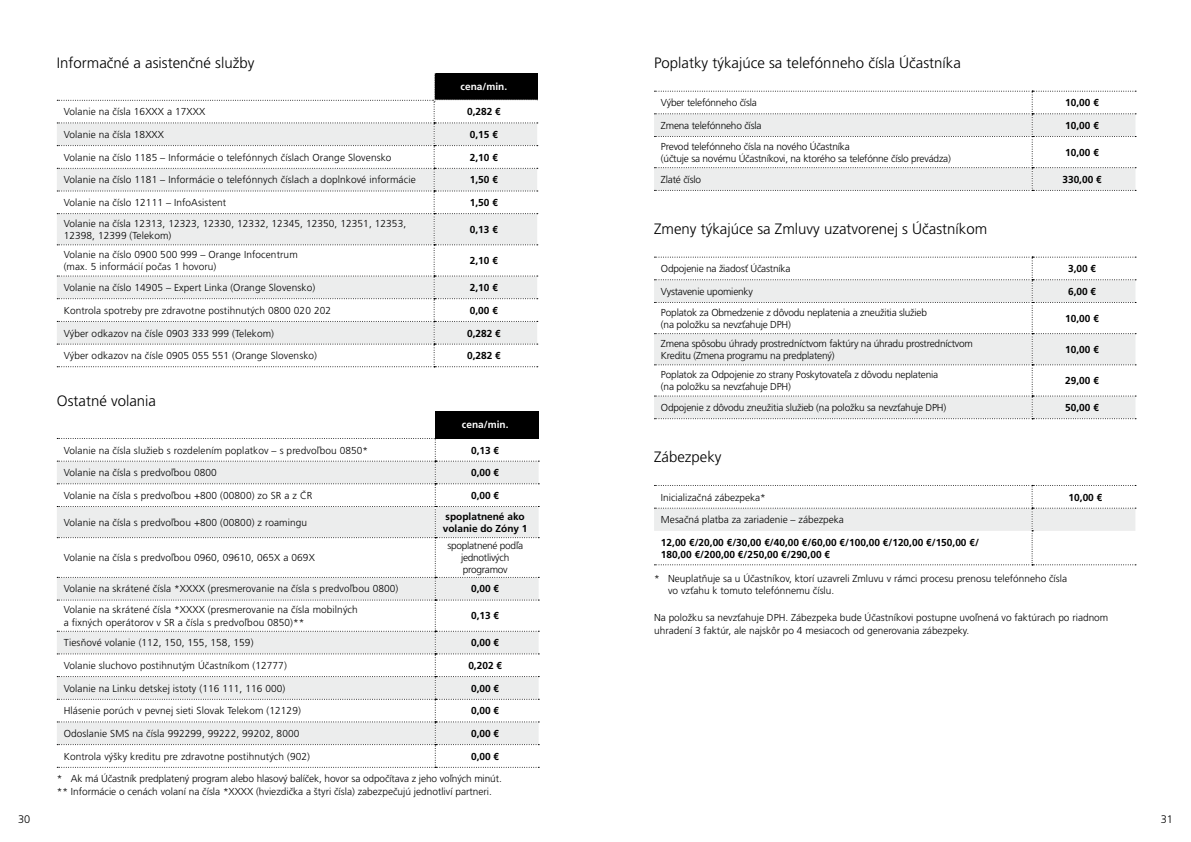
<style>
.page{position:relative;width:1191px;height:842px;background:#fff}
.page>*{position:absolute;margin:0;border:0;box-sizing:border-box;transform-origin:0 0}
.t1{font:300 15px "Frutiger CE";color:#000}
.t2{font:300 11px "Frutiger CE";color:#000}
.t3{font:300 10.1px/12.1px "Frutiger CE";color:#000}
.t4{font:300 10.1px/12.1px "Frutiger CE";letter-spacing:-.02em;color:#000}
.t5{font:700 10.1px/12.1px "Frutiger CE";color:#000}
.t6{font:300 10.1px/12.1px "Frutiger CE";letter-spacing:-.025em;color:#000;text-align:center}
.t7{font:700 10.1px "Frutiger CE";color:#fff}
</style>
<div class="page">
<svg style="left:654px;top:91px;width:482px;height:100px"></svg>
<svg style="left:654px;top:257px;width:482px;height:162px"></svg>
<svg style="left:654px;top:485px;width:482px;height:80px"></svg>
<svg style="left:57px;top:73px;width:481px;height:294px"></svg>
<div style="left:435px;top:411px;width:103px;height:27px;background:#000"></div>
<svg style="left:57px;top:438px;width:482px;height:330px"></svg>
<h1 class="t1" style="left:57px;top:54px;width:199px">Informačné a asistenčné služby</h1>
<p class="t7" style="left:460px;top:81px;width:48px">cena/min.</p>
<p class="t3" style="left:64px;top:106px;width:143px">Volanie na čísla 16XXX a 17XXX</p>
<p class="t5" style="left:467px;top:106px;width:35px">0,282 €</p>
<p class="t3" style="left:64px;top:128px;width:102px">Volanie na čísla 18XXX</p>
<p class="t5" style="left:470px;top:129px;width:30px">0,15 €</p>
<p class="t3" style="left:64px;top:151px;width:329px">Volanie na číslo 1185 – Informácie o telefónnych číslach Orange Slovensko</p>
<p class="t5" style="left:470px;top:151px;width:30px">2,10 €</p>
<p class="t3" style="left:64px;top:174px;width:353px">Volanie na číslo 1181 – Informácie o telefónnych číslach a doplnkové informácie</p>
<p class="t5" style="left:470px;top:174px;width:30px">1,50 €</p>
<p class="t3" style="left:64px;top:197px;width:164px">Volanie na číslo 12111 – InfoAsistent</p>
<p class="t5" style="left:470px;top:197px;width:30px">1,50 €</p>
<p class="t3" style="left:64px;top:217px;width:344px">Volanie na čísla 12313, 12323, 12330, 12332, 12345, 12350, 12351, 12353,<br>12398, 12399 (Telekom)</p>
<p class="t5" style="left:470px;top:223px;width:30px">0,13 €</p>
<p class="t3" style="left:64px;top:249px;width:235px">Volanie na číslo 0900 500 999 – Orange Infocentrum (max. 5 informácií počas 1 hovoru)</p>
<p class="t5" style="left:470px;top:255px;width:30px">2,10 €</p>
<p class="t3" style="left:64px;top:282px;width:253px">Volanie na číslo 14905 – Expert Linka (Orange Slovensko)</p>
<p class="t5" style="left:470px;top:282px;width:30px">2,10 €</p>
<p class="t3" style="left:64px;top:304px;width:269px">Kontrola spotreby pre zdravotne postihnutých 0800 020 202</p>
<p class="t5" style="left:470px;top:304px;width:30px">0,00 €</p>
<p class="t3" style="left:64px;top:327px;width:212px">Výber odkazov na čísle 0903 333 999 (Telekom)</p>
<p class="t5" style="left:467px;top:327px;width:35px">0,282 €</p>
<p class="t3" style="left:64px;top:350px;width:255px">Výber odkazov na čísle 0905 055 551 (Orange Slovensko)</p>
<p class="t5" style="left:467px;top:350px;width:35px">0,282 €</p>
<h1 class="t1" style="left:57px;top:392px;width:101px">Ostatné volania</h1>
<p class="t7" style="left:462px;top:419px;width:48px">cena/min.</p>
<p class="t3" style="left:64px;top:444px;width:306px">Volanie na čísla služieb s rozdelením poplatkov – s predvoľbou 0850*</p>
<p class="t5" style="left:471px;top:444px;width:30px">0,13 €</p>
<p class="t3" style="left:64px;top:467px;width:154px">Volanie na čísla s predvoľbou 0800</p>
<p class="t5" style="left:471px;top:467px;width:30px">0,00 €</p>
<p class="t3" style="left:64px;top:489px;width:250px">Volanie na čísla s predvoľbou +800 (00800) zo SR a z ČR</p>
<p class="t5" style="left:471px;top:489px;width:30px">0,00 €</p>
<p class="t3" style="left:64px;top:516px;width:245px">Volanie na čísla s predvoľbou +800 (00800) z roamingu</p>
<p class="t5" style="left:443px;top:510px;width:86px">spoplatnené ako volanie do Zóny 1</p>
<p class="t3" style="left:64px;top:552px;width:252px">Volanie na čísla s predvoľbou 0960, 09610, 065X a 069X</p>
<p class="t6" style="left:447px;top:540px;width:77px">spoplatnené podľa jednotlivých programov</p>
<p class="t3" style="left:64px;top:583px;width:336px">Volanie na skrátené čísla *XXXX (presmerovanie na čísla s predvoľbou 0800)</p>
<p class="t5" style="left:471px;top:583px;width:30px">0,00 €</p>
<p class="t3" style="left:64px;top:604px;width:295px">Volanie na skrátené čísla *XXXX (presmerovanie na čísla mobilných a fixných operátorov v SR a čísla s predvoľbou 0850)**</p>
<p class="t5" style="left:471px;top:610px;width:30px">0,13 €</p>
<p class="t3" style="left:64px;top:637px;width:191px">Tiesňové volanie (112, 150, 155, 158, 159)</p>
<p class="t5" style="left:471px;top:637px;width:30px">0,00 €</p>
<p class="t3" style="left:64px;top:659px;width:224px">Volanie sluchovo postihnutým Účastníkom (12777)</p>
<p class="t5" style="left:468px;top:659px;width:35px">0,202 €</p>
<p class="t3" style="left:64px;top:682px;width:223px">Volanie na Linku detskej istoty (116 111, 116 000)</p>
<p class="t5" style="left:471px;top:682px;width:30px">0,00 €</p>
<p class="t3" style="left:64px;top:705px;width:239px">Hlásenie porúch v pevnej sieti Slovak Telekom (12129)</p>
<p class="t5" style="left:471px;top:705px;width:30px">0,00 €</p>
<p class="t3" style="left:64px;top:727px;width:237px">Odoslanie SMS na čísla 992299, 99222, 99202, 8000</p>
<p class="t5" style="left:471px;top:727px;width:30px">0,00 €</p>
<p class="t3" style="left:64px;top:750px;width:248px">Kontrola výšky kreditu pre zdravotne postihnutých (902)</p>
<p class="t5" style="left:471px;top:750px;width:30px">0,00 €</p>
<p class="t3" style="left:57px;top:772px;width:446px;line-height:12.4px">* Ak má Účastník predplatený program alebo hlasový balíček, hovor sa odpočítava z jeho voľných minút. ** Informácie o cenách volaní na čísla *XXXX (hviezdička a štyri čísla) zabezpečujú jednotliví partneri.</p>
<h1 class="t1" style="left:654px;top:54px;width:308px">Poplatky týkajúce sa telefónneho čísla Účastníka</h1>
<p class="t4" style="left:661px;top:97px;width:97px">Výber telefónneho čísla</p>
<p class="t5" style="left:1065px;top:97px;width:35px">10,00 €</p>
<p class="t4" style="left:661px;top:119px;width:102px">Zmena telefónneho čísla</p>
<p class="t5" style="left:1065px;top:119px;width:35px">10,00 €</p>
<p class="t4" style="left:661px;top:140px;width:291px">Prevod telefónneho čísla na nového Účastníka<br>(účtuje sa novému Účastníkovi, na ktorého sa telefónne číslo prevádza)</p>
<p class="t5" style="left:1065px;top:146px;width:35px">10,00 €</p>
<p class="t4" style="left:661px;top:173px;width:42px">Zlaté číslo</p>
<p class="t5" style="left:1062px;top:173px;width:41px">330,00 €</p>
<h1 class="t1" style="left:654px;top:220px;width:335px">Zmeny týkajúce sa Zmluvy uzatvorenej s Účastníkom</h1>
<p class="t4" style="left:661px;top:263px;width:131px">Odpojenie na žiadosť Účastníka</p>
<p class="t5" style="left:1068px;top:263px;width:30px">3,00 €</p>
<p class="t4" style="left:661px;top:285px;width:93px">Vystavenie upomienky</p>
<p class="t5" style="left:1068px;top:285px;width:30px">6,00 €</p>
<p class="t4" style="left:661px;top:306px;width:268px">Poplatok za Obmedzenie z dôvodu neplatenia a zneužitia služieb (na položku sa nevzťahuje DPH)</p>
<p class="t5" style="left:1065px;top:312px;width:35px">10,00 €</p>
<p class="t4" style="left:661px;top:337px;width:313px">Zmena spôsobu úhrady prostredníctvom faktúry na úhradu prostredníctvom<br>Kreditu (Zmena programu na predplatený)</p>
<p class="t5" style="left:1065px;top:343px;width:35px">10,00 €</p>
<p class="t4" style="left:661px;top:369px;width:279px">Poplatok za Odpojenie zo strany Poskytovateľa z dôvodu neplatenia (na položku sa nevzťahuje DPH)</p>
<p class="t5" style="left:1065px;top:375px;width:35px">29,00 €</p>
<p class="t4" style="left:661px;top:402px;width:287px">Odpojenie z dôvodu zneužitia služieb (na položku sa nevzťahuje DPH)</p>
<p class="t5" style="left:1065px;top:402px;width:35px">50,00 €</p>
<h1 class="t1" style="left:654px;top:448px;width:69px">Zábezpeky</h1>
<p class="t3" style="left:661px;top:491px;width:106px">Inicializačná zábezpeka*</p>
<p class="t5" style="left:1068px;top:491px;width:35px">10,00 €</p>
<p class="t3" style="left:661px;top:514px;width:184px">Mesačná platba za zariadenie – zábezpeka</p>
<p class="t5" style="left:661px;top:536px;width:319px">12,00 €/20,00 €/30,00 €/40,00 €/60,00 €/100,00 €/120,00 €/150,00 €/<br>180,00 €/200,00 €/250,00 €/290,00 €</p>
<p class="t3" style="left:668px;top:573px;width:400px;text-indent:-14px">* Neuplatňuje sa u Účastníkov, ktorí uzavreli Zmluvu v rámci procesu prenosu telefónneho čísla vo vzťahu k tomuto telefónnemu číslu.</p>
<p class="t3" style="left:654px;top:612px;width:456px">Na položku sa nevzťahuje DPH. Zábezpeka bude Účastníkovi postupne uvoľnená vo faktúrach po riadnom uhradení 3 faktúr, ale najskôr po 4 mesiacoch od generovania zábezpeky.</p>
<p class="t2" style="left:18px;top:813px;width:14px">30</p>
<p class="t2" style="left:1160px;top:813px;width:14px">31</p>
</div>
